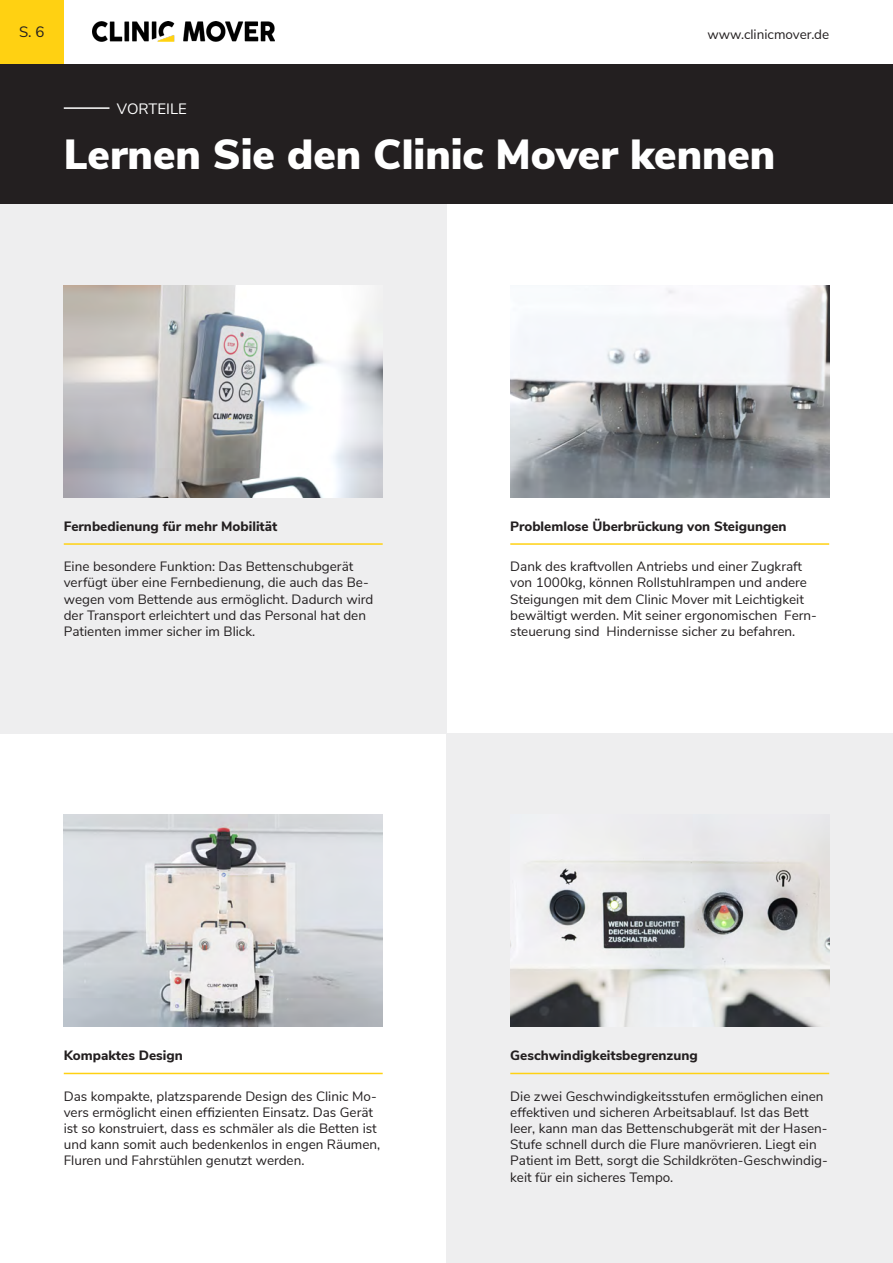
<style>
.page{position:relative;width:893px;height:1263px;background:#fff}
.page>*{position:absolute;margin:0;border:0;box-sizing:border-box;transform-origin:0 0}
.t1{font:900 42px "Nunito Sans";color:#fff}
.t2{font:15px "Nunito Sans";color:#fff}
.t3{font:15px "Nunito Sans";color:#231f20}
.t4{font:13.5px/16.2px "Nunito Sans";color:#231f20}
.t5{font:800 13.5px "Nunito Sans";color:#231f20}
</style>
<div class="page">
<div style="left:0;top:0;width:64px;height:64px;background:#ffd112"></div>
<img style="left:92px;top:22px;width:183px;height:20px">
<div style="left:446px;top:733px;width:447px;height:530px;background:#eeeeef"></div>
<div style="left:0;top:204px;width:446px;height:529px;background:#eeeeef"></div>
<img style="left:64px;top:814px;width:319px;height:213px">
<img style="left:510px;top:285px;width:319px;height:212px">
<img style="left:510px;top:835px;width:319px;height:192px">
<img style="left:64px;top:285px;width:319px;height:212px">
<div style="left:0;top:64px;width:893px;height:139px;background:#231f20"></div>
<hr style="left:64px;top:107px;width:45px;height:2px;background:#fff">
<hr style="left:64px;top:543px;width:319px;height:2px;background:#ffd112">
<hr style="left:510px;top:1073px;width:319px;height:1px;background:#ffd112">
<hr style="left:510px;top:543px;width:319px;height:2px;background:#ffd112">
<hr style="left:64px;top:1073px;width:319px;height:1px;background:#ffd112">
<p class="t3" style="left:19px;top:21px;width:27px">S. 6</p>
<p class="t4" style="left:707px;top:25px;width:123px">www.clinicmover.de</p>
<p class="t2" style="left:117px;top:97px;width:71px">VORTEILE</p>
<h1 class="t1" style="left:64px;top:123px;width:713px">Lernen Sie den Clinic Mover kennen</h1>
<p class="t5" style="left:64px;top:516px;width:215px">Fernbedienung für mehr Mobilität</p>
<p class="t4" style="left:64px;top:558px;width:311px">Eine besondere Funktion: Das Bettenschubgerät verfügt über eine Fernbedienung, die auch das Be&shy;wegen vom Bettende aus ermöglicht. Dadurch wird der Transport erleichtert und das Personal hat den Patienten immer sicher im Blick.</p>
<p class="t5" style="left:510px;top:516px;width:278px">Problemlose Überbrückung von Steigungen</p>
<p class="t4" style="left:510px;top:558px;width:308px">Dank des kraftvollen Antriebs und einer Zugkraft von 1000kg, können Rollstuhlrampen und andere Steigungen mit dem Clinic Mover mit Leichtigkeit bewältigt werden. Mit seiner ergonomischen Fern&shy;steuerung sind Hindernisse sicher zu befahren.</p>
<p class="t5" style="left:64px;top:1045px;width:120px">Kompaktes Design</p>
<p class="t4" style="left:64px;top:1087px;width:318px">Das kompakte, platzsparende Design des Clinic Mo&shy;vers ermöglicht einen effizienten Einsatz. Das Gerät ist so konstruiert, dass es schmäler als die Betten ist und kann somit auch bedenkenlos in engen Räumen, Fluren und Fahrstühlen genutzt werden.</p>
<p class="t5" style="left:510px;top:1045px;width:189px">Geschwindigkeitsbegrenzung</p>
<p class="t4" style="left:510px;top:1087px;width:319px">Die zwei Geschwindigkeitsstufen ermöglichen einen effektiven und sicheren Arbeitsablauf. Ist das Bett leer, kann man das Bettenschubgerät mit der Hasen-Stufe schnell durch die Flure manövrieren. Liegt ein Patient im Bett, sorgt die Schildkröten-Geschwindig&shy;keit für ein sicheres Tempo.</p>
</div>
